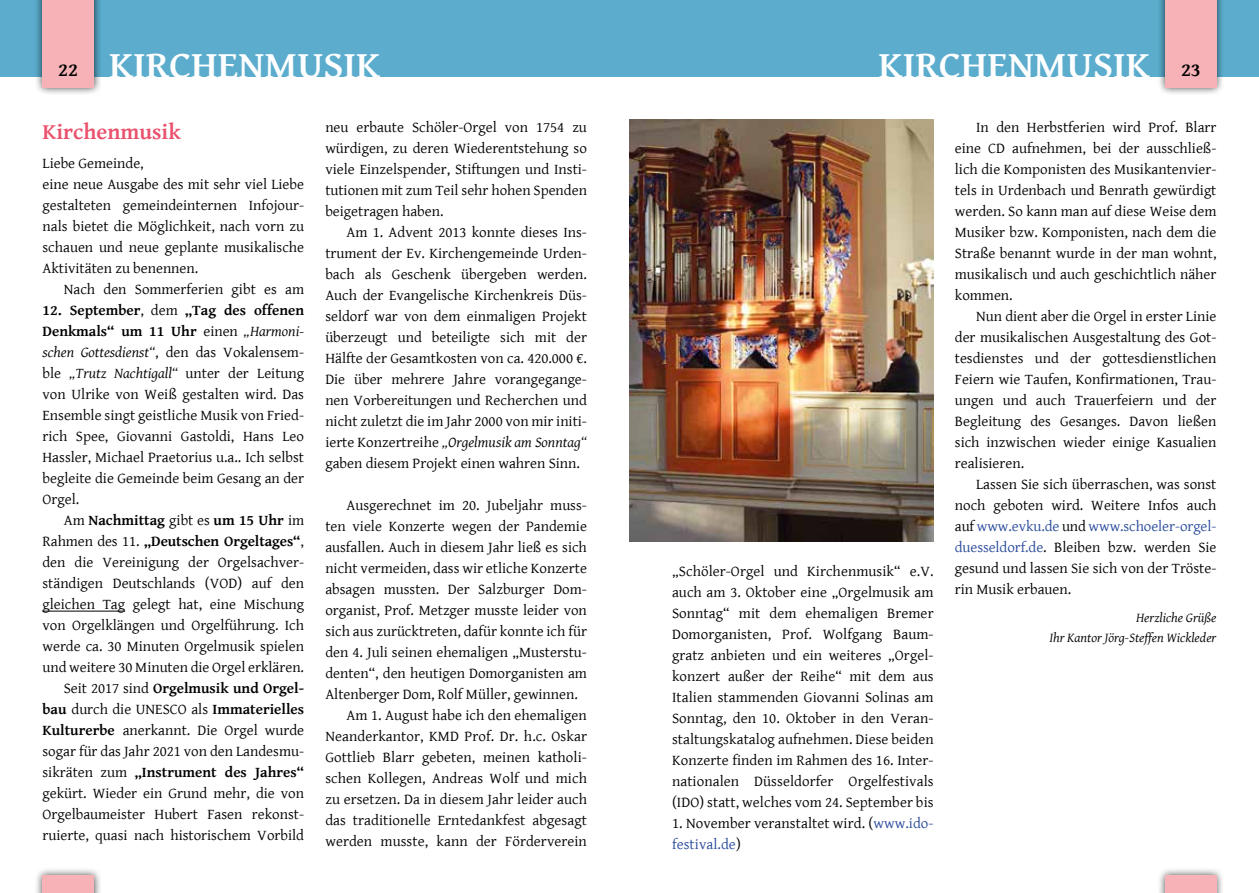
<style>
.page{position:relative;width:1259px;height:893px;background:#fff}
.page>*{position:absolute;margin:0;border:0;box-sizing:border-box;transform-origin:0 0}
.t1{font:700 39px "Gentium Basic";color:#fff}
.t2{font:700 22.5px "Gentium Basic";color:#ea516d}
.t3{font:15px/21px "Gentium Basic";color:#000;text-align:justify}
.t4{font:italic 13.5px/19.5px "Gentium Basic";color:#000;text-align:right}
.s1{font-size:19.5px;color:#000}
.s2{font-weight:700}
.s3{font-style:italic}
.s4{color:#2a4b9b}
</style>
<div class="page">
<hr style="left:43px;top:611px;width:82px;height:1px;background:#000">
<img style="left:629px;top:119px;width:304px;height:423px">
<div style="left:0;top:0;width:629px;height:77px;background:#5baccd"></div>
<div style="left:629px;top:0;width:630px;height:77px;background:#5baccd"></div>
<div style="left:34px;top:0;width:68px;height:96px;background:#000;opacity:.75"></div>
<div style="left:43px;top:0;width:51px;height:88px;background:#f6b2b6"></div>
<div style="left:34px;top:867px;width:68px;height:26px;background:#000;opacity:.75"></div>
<div style="left:43px;top:875px;width:51px;height:18px;background:#f6b2b6"></div>
<div style="left:1157px;top:867px;width:67px;height:26px;background:#000;opacity:.75"></div>
<div style="left:1165px;top:875px;width:51px;height:18px;background:#f6b2b6"></div>
<div style="left:1157px;top:0;width:67px;height:96px;background:#000;opacity:.75"></div>
<div style="left:1165px;top:0;width:51px;height:88px;background:#f6b2b6"></div>
<h1 class="t1" style="left:58px;top:36px;width:324px"><span class="s1">22</span> KIRCHENMUSIK</h1>
<h1 class="t1" style="left:878px;top:36px;width:324px">KIRCHENMUSIK <span class="s1">23</span></h1>
<h2 class="t2" style="left:43px;top:114px;width:140px">Kirchenmusik</h2>
<p class="t3" style="left:43px;top:152px;width:263px;text-align:left">Liebe Gemeinde,<br>eine neue Ausgabe des mit sehr viel Liebe gestalteten gemeindeinternen Infojour&shy;nals bietet die Möglichkeit, nach vorn zu schauen und neue geplante musikalische Aktivitäten zu benennen.</p>
<p class="t3" style="left:64px;top:278px;width:242px">Nach den Sommerferien gibt es am</p>
<p class="t3" style="left:43px;top:299px;width:263px"><span class="s2">12. September</span>, dem <span class="s2">„Tag des offenen Denkmals“ um 11 Uhr</span> einen <span class="s3">„Harmoni&shy;schen Gottesdienst“</span>, den das Vokalensem&shy;ble <span class="s3">„Trutz Nachtigall“</span> unter der Leitung von Ulrike von Weiß gestalten wird. Das Ensemble singt geistliche Musik von Fried&shy;rich Spee, Giovanni Gastoldi, Hans Leo Hassler, Michael Praetorius u.a.. Ich selbst begleite die Gemeinde beim Gesang an der Orgel.</p>
<p class="t3" style="left:43px;top:509px;width:263px;text-align:right">Am <span class="s2">Nachmittag</span> gibt es <span class="s2">um 15 Uhr</span> im Rahmen des 11. <span class="s2">„Deutschen Orgeltages“</span>, den die Vereinigung der Orgelsachver&shy;ständigen Deutschlands (VOD) auf den gleichen Tag gelegt hat, eine Mischung von Orgelklängen und Orgelführung. Ich werde ca. 30 Minuten Orgelmusik spielen und weitere 30 Minuten die Orgel erklären.<br>Seit 2017 sind <span class="s2">Orgelmusik und Orgel&shy;bau</span> durch die UNESCO als <span class="s2">Immaterielles Kulturerbe</span> anerkannt. Die Orgel wurde sogar für das Jahr 2021 von den Landesmu&shy;sikräten zum <span class="s2">„Instrument des Jahres“ </span>gekürt. Wieder ein Grund mehr, die von Orgelbaumeister Hubert Fasen rekonst&shy;ruierte, quasi nach historischem Vorbild</p>
<p class="t3" style="left:325px;top:116px;width:263px">neu erbaute Schöler-Orgel von 1754 zu würdigen, zu deren Wiederentstehung so viele Einzelspender, Stiftungen und Insti&shy;tutionen mit zum Teil sehr hohen Spenden beigetragen haben.</p>
<p class="t3" style="left:325px;top:221px;width:263px;text-indent:21px">Am 1. Advent 2013 konnte dieses Ins&shy;trument der Ev. Kirchengemeinde Urden&shy;bach als Geschenk übergeben werden.<br>Auch der Evangelische Kirchenkreis Düs&shy;seldorf war von dem einmaligen Projekt überzeugt und beteiligte sich mit der Hälfte der Gesamtkosten von ca. 420.000 €.<br>Die über mehrere Jahre vorangegange&shy;nen Vorbereitungen und Recherchen und nicht zuletzt die im Jahr 2000 von mir initi&shy;ierte Konzertreihe <span class="s3">„Orgelmusik am Sonntag“ </span>gaben diesem Projekt einen wahren Sinn.</p>
<p class="t3" style="left:347px;top:494px;width:242px">Ausgerechnet im 20. Jubeljahr muss-</p>
<p class="t3" style="left:325px;top:515px;width:263px">ten viele Konzerte wegen der Pandemie</p>
<p class="t3" style="left:325px;top:536px;width:263px">ausfallen. Auch in diesem Jahr ließ es sich</p>
<p class="t3" style="left:325px;top:557px;width:263px">nicht vermeiden, dass wir etliche Konzerte</p>
<p class="t3" style="left:325px;top:578px;width:263px">absagen mussten. Der Salzburger Dom-</p>
<p class="t3" style="left:325px;top:599px;width:263px">organist, Prof. Metzger musste leider von</p>
<p class="t3" style="left:325px;top:620px;width:263px">sich aus zurücktreten, dafür konnte ich für</p>
<p class="t3" style="left:325px;top:641px;width:263px">den 4. Juli seinen ehemaligen „Musterstu-</p>
<p class="t3" style="left:325px;top:662px;width:263px">denten“, den heutigen Domorganisten am</p>
<p class="t3" style="left:325px;top:683px;width:254px">Altenberger Dom, Rolf Müller, gewinnen.</p>
<p class="t3" style="left:347px;top:704px;width:242px">Am 1. August habe ich den ehemaligen</p>
<p class="t3" style="left:325px;top:725px;width:263px">Neanderkantor, KMD Prof. Dr. h.c. Oskar</p>
<p class="t3" style="left:325px;top:746px;width:263px">Gottlieb Blarr gebeten, meinen katholi-</p>
<p class="t3" style="left:325px;top:767px;width:263px">schen Kollegen, Andreas Wolf und mich</p>
<p class="t3" style="left:325px;top:788px;width:263px">zu ersetzen. Da in diesem Jahr leider auch</p>
<p class="t3" style="left:325px;top:809px;width:263px">das traditionelle Erntedankfest abgesagt</p>
<p class="t3" style="left:325px;top:830px;width:263px">werden musste, kann der Förderverein</p>
<p class="t3" style="left:672px;top:560px;width:263px">„Schöler-Orgel und Kirchenmusik“ e.V. auch am 3. Oktober eine „Orgelmusik am Sonntag“ mit dem ehemaligen Bremer Domorganisten, Prof. Wolfgang Baum&shy;gratz anbieten und ein weiteres „Orgel&shy;konzert außer der Reihe“ mit dem aus Italien stammenden Giovanni Solinas am Sonntag, den 10. Oktober in den Veran&shy;staltungskatalog aufnehmen. Diese beiden Konzerte finden im Rahmen des 16. Inter&shy;nationalen Düsseldorfer Orgelfestivals (IDO) statt, welches vom 24. September bis</p>
<p class="t3" style="left:672px;top:812px;width:263px">1. November veranstaltet wird. (<span class="s4">www.ido&shy;festival.de</span>)</p>
<p class="t3" style="left:955px;top:116px;width:263px;text-indent:21px">In den Herbstferien wird Prof. Blarr eine CD aufnehmen, bei der ausschließ&shy;lich die Komponisten des Musikantenvier&shy;tels in Urdenbach und Benrath gewürdigt werden. So kann man auf diese Weise dem Musiker bzw. Komponisten, nach dem die Straße benannt wurde in der man wohnt, musikalisch und auch geschichtlich näher kommen.</p>
<p class="t3" style="left:955px;top:305px;width:263px;text-indent:21px">Nun dient aber die Orgel in erster Linie der musikalischen Ausgestaltung des Got&shy;tesdienstes und der gottesdienstlichen Feiern wie Taufen, Konfirmationen, Trau&shy;ungen und auch Trauerfeiern und der Begleitung des Gesanges. Davon ließen sich inzwischen wieder einige Kasualien realisieren.</p>
<p class="t3" style="left:955px;top:473px;width:263px;text-indent:21px">Lassen Sie sich überraschen, was sonst noch geboten wird. Weitere Infos auch auf <span class="s4">www.evku.de</span> und <span class="s4">www.schoeler-orgel&shy;duesseldorf.de</span>. Bleiben bzw. werden Sie gesund und lassen Sie sich von der Tröste&shy;rin Musik erbauen.</p>
<p class="t4" style="left:1049px;top:608px;width:169px">Herzliche Grüße<br>Ihr Kantor Jörg-Steffen Wickleder</p>
</div>
